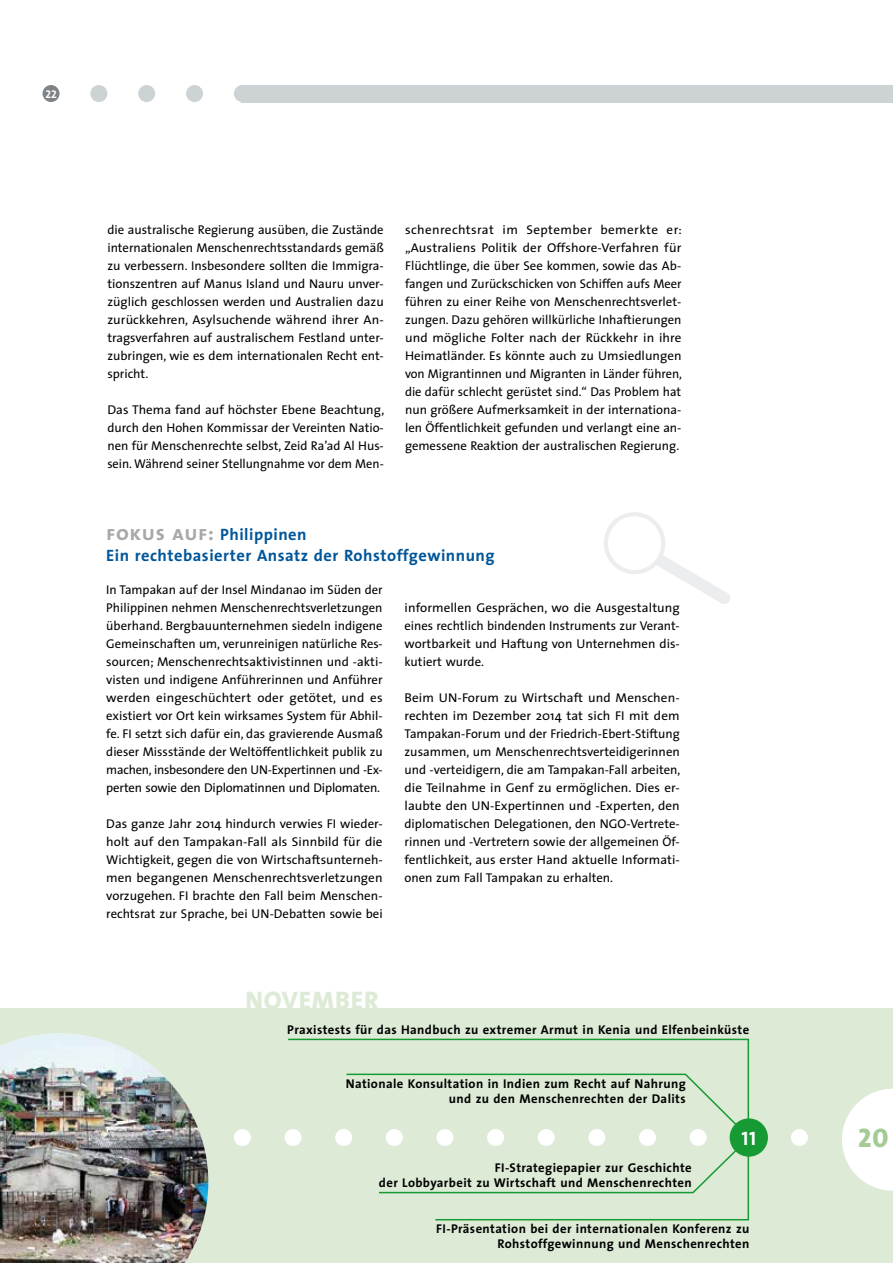
<style>
.page{position:relative;width:893px;height:1263px;background:#fff}
.page>*{position:absolute;margin:0;border:0;box-sizing:border-box;transform-origin:0 0}
.fi_zwischenüberschri{font:27px "The Sans Extra Bold Caps";color:#a4ca95}
.fi_H1_a{font:800 25.5px "The Sans";letter-spacing:.03em;color:#ddead6}
.fi_zwischenüberschri-2{font:19.5px "The Sans Bold Caps";color:#fff}
.fi_zwischenüberschri-3{font:700 16.5px/21px "The Sans";letter-spacing:.03em;color:#00569a}
.fi_fließtext{font:12.75px/18px "The Sans";color:#000;text-align:justify}
.fi_zwischenüberschri-4{font:700 12.75px/15px "The Sans";letter-spacing:.03em;color:#000;text-align:right}
.t1{font:11.25px "The Sans Bold Caps";color:#fff}
.s1{font-family:"The Sans Bold Caps";font-weight:400;font-size:21px;color:#a8a8a7}
</style>
<div class="page">
<div style="left:43px;top:85px;width:17px;height:17px;background:#7d8386;border-radius:50%"></div>
<div style="left:241px;top:85px;width:652px;height:17px;background:#cdd2d5"></div>
<div style="left:186px;top:85px;width:17px;height:17px;background:#cdd2d5;border-radius:50%"></div>
<div style="left:234px;top:85px;width:17px;height:17px;background:#cdd2d5;border-radius:50%"></div>
<div style="left:138px;top:85px;width:17px;height:17px;background:#cdd2d5;border-radius:50%"></div>
<div style="left:90px;top:85px;width:17px;height:17px;background:#cdd2d5;border-radius:50%"></div>
<div style="left:0;top:1008px;width:893px;height:255px;background:#ddead6"></div>
<svg style="left:288px;top:1038px;width:462px;height:108px"></svg>
<svg style="left:842px;top:1089px;width:51px;height:102px"></svg>
<svg style="left:345px;top:1073px;width:405px;height:148px"></svg>
<div style="left:234px;top:1129px;width:17px;height:17px;background:#fff;border-radius:50%"></div>
<div style="left:284px;top:1129px;width:18px;height:17px;background:#fff;border-radius:50%"></div>
<div style="left:335px;top:1129px;width:17px;height:17px;background:#fff;border-radius:50%"></div>
<div style="left:386px;top:1129px;width:17px;height:17px;background:#fff;border-radius:50%"></div>
<div style="left:436px;top:1129px;width:17px;height:17px;background:#fff;border-radius:50%"></div>
<div style="left:487px;top:1129px;width:17px;height:17px;background:#fff;border-radius:50%"></div>
<div style="left:538px;top:1129px;width:17px;height:17px;background:#fff;border-radius:50%"></div>
<div style="left:588px;top:1129px;width:17px;height:17px;background:#fff;border-radius:50%"></div>
<div style="left:639px;top:1129px;width:17px;height:17px;background:#fff;border-radius:50%"></div>
<div style="left:690px;top:1129px;width:17px;height:17px;background:#fff;border-radius:50%"></div>
<div style="left:730px;top:1118px;width:38px;height:39px;background:#159a34;border-radius:50%"></div>
<div style="left:791px;top:1129px;width:17px;height:17px;background:#fff;border-radius:50%"></div>
<svg style="left:604px;top:512px;width:126px;height:92px"></svg>
<img style="left:0;top:1033px;width:208px;height:230px">
<p class="t1" style="left:45px;top:84px;width:13px">22</p>
<p class="fi_fließtext" style="left:107px;top:220px;width:278px">die australische Regierung ausüben, die Zustände internationalen Menschenrechtsstandards gemäß zu verbessern. Insbesondere sollten die Immigra&shy;tionszentren auf Manus Island und Nauru unver&shy;züglich geschlossen werden und Australien dazu zurückkehren, Asylsuchende während ihrer An&shy;tragsverfahren auf australischem Festland unter&shy;zubringen, wie es dem internationalen Recht ent&shy;spricht.</p>
<p class="fi_fließtext" style="left:107px;top:400px;width:279px">Das Thema fand auf höchster Ebene Beachtung, durch den Hohen Kommissar der Vereinten Natio&shy;nen für Menschenrechte selbst, Zeid Ra’ad Al Hus&shy;sein. Während seiner Stellungnahme vor dem Men-</p>
<p class="fi_fließtext" style="left:405px;top:220px;width:278px;text-align:left">schenrechtsrat im September bemerkte er: „Australiens Politik der Offshore-Verfahren für Flüchtlinge, die über See kommen, sowie das Ab&shy;fangen und Zurückschicken von Schiffen aufs Meer führen zu einer Reihe von Menschenrechtsverlet&shy;zungen. Dazu gehören willkürliche Inhaftierungen und mögliche Folter nach der Rückkehr in ihre Heimatländer. Es könnte auch zu Umsiedlungen von Migrantinnen und Migranten in Länder führen, die dafür schlecht gerüstet sind.“ Das Problem hat nun größere Aufmerksamkeit in der internationa&shy;len Öffentlichkeit gefunden und verlangt eine an&shy;gemessene Reaktion der australischen Regierung.</p>
<p class="fi_zwischenüberschri-3" style="left:106px;top:524px;width:390px"><span class="s1">fokus auf:</span> Philippinen<br>Ein rechtebasierter Ansatz der Rohstoffgewinnung</p>
<p class="fi_fließtext" style="left:106px;top:580px;width:278px">In Tampakan auf der Insel Mindanao im Süden der Philippinen nehmen Menschenrechtsverletzungen überhand. Bergbauunternehmen siedeln indigene Gemeinschaften um, verunreinigen natürliche Res&shy;sourcen; Menschenrechtsaktivistinnen und -akti&shy;visten und indigene Anführerinnen und Anführer werden eingeschüchtert oder getötet, und es existiert vor Ort kein wirksames System für Abhil&shy;fe. FI setzt sich dafür ein, das gravierende Ausmaß dieser Missstände der Weltöffentlichkeit publik zu machen, insbesondere den UN-Expertinnen und -Ex&shy;perten sowie den Diplomatinnen und Diplomaten.</p>
<p class="fi_fließtext" style="left:106px;top:814px;width:278px">Das ganze Jahr 2014 hindurch verwies FI wieder&shy;holt auf den Tampakan-Fall als Sinnbild für die Wichtigkeit, gegen die von Wirtschaftsunterneh&shy;men begangenen Menschenrechtsverletzungen vorzugehen. FI brachte den Fall beim Menschen&shy;rechtsrat zur Sprache, bei UN-Debatten sowie bei</p>
<p class="fi_fließtext" style="left:405px;top:598px;width:277px">informellen Gesprächen, wo die Ausgestaltung eines rechtlich bindenden Instruments zur Verant&shy;wortbarkeit und Haftung von Unternehmen dis&shy;kutiert wurde.</p>
<p class="fi_fließtext" style="left:405px;top:688px;width:277px;text-align:left">Beim UN-Forum zu Wirtschaft und Menschen&shy;rechten im Dezember 2014 tat sich FI mit dem Tampakan-Forum und der Friedrich-Ebert-Stiftung zusammen, um Menschenrechtsverteidigerinnen und -verteidigern, die am Tampakan-Fall arbeiten, die Teilnahme in Genf zu ermöglichen. Dies er&shy;laubte den UN-Expertinnen und -Experten, den diplomatischen Delegationen, den NGO-Vertrete&shy;rinnen und -Vertretern sowie der allgemeinen Öf&shy;fentlichkeit, aus erster Hand aktuelle Informati&shy;onen zum Fall Tampakan zu erhalten.</p>
<p class="fi_H1_a" style="left:245px;top:978px;width:135px">NOVEMBER</p>
<p class="fi_zwischenüberschri-4" style="left:287px;top:1021px;width:464px">Praxistests für das Handbuch zu extremer Armut in Kenia und Elfenbeinküste</p>
<p class="fi_zwischenüberschri-4" style="left:346px;top:1076px;width:341px">Nationale Konsultation in Indien zum Recht auf Nahrung und zu den Menschenrechten der Dalits</p>
<p class="fi_zwischenüberschri-4" style="left:379px;top:1160px;width:314px">FI-Strategiepapier zur Geschichte<br>der Lobbyarbeit zu Wirtschaft und Menschenrechten</p>
<p class="fi_zwischenüberschri-2" style="left:741px;top:1122px;width:16px">11</p>
<p class="fi_zwischenüberschri-4" style="left:436px;top:1221px;width:315px">FI-Präsentation bei der internationalen Konferenz zu<br>Rohstoffgewinnung und Menschenrechten</p>
<p class="fi_zwischenüberschri" style="left:858px;top:1115px;width:32px">20</p>
</div>
